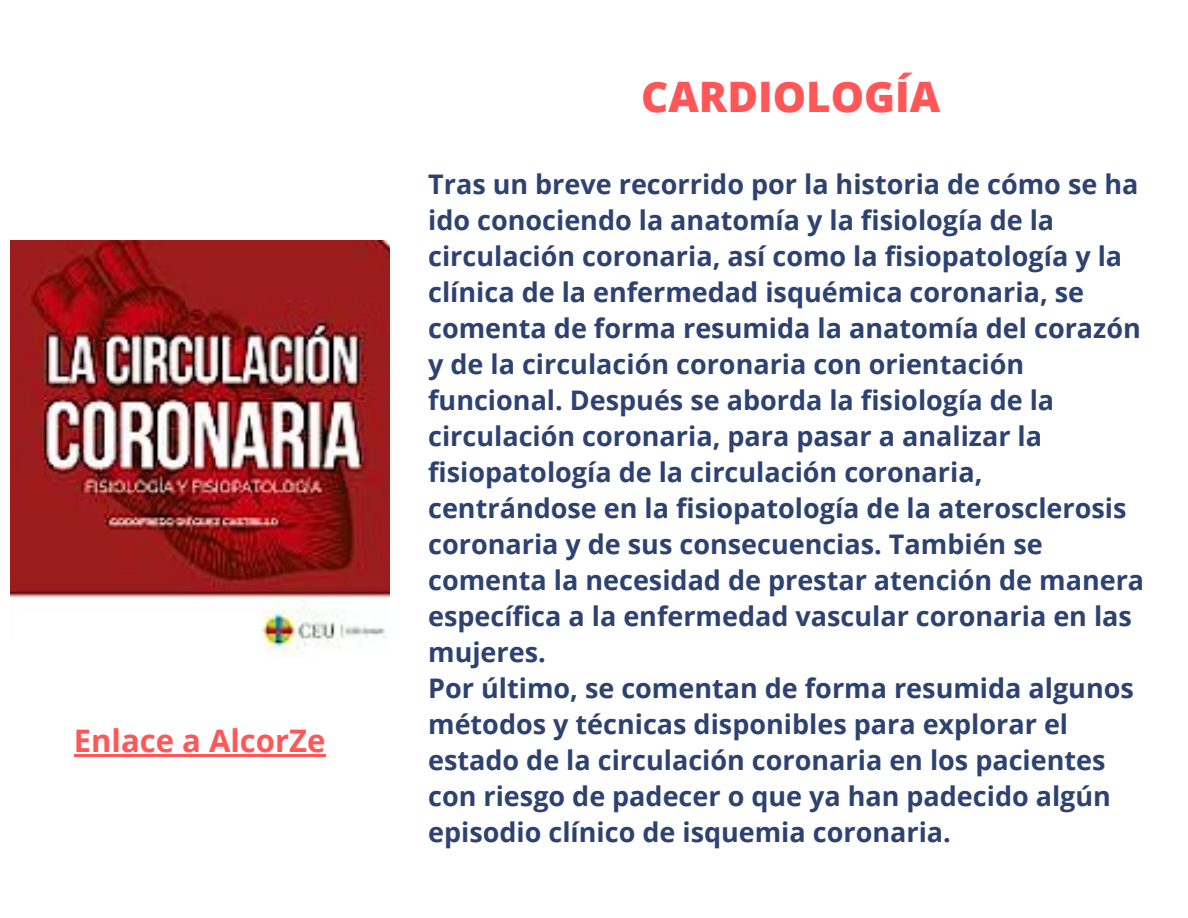
<style>
.page{position:relative;width:1188px;height:918px;background:#fff}
.page>*{position:absolute;margin:0;border:0;box-sizing:border-box;transform-origin:0 0}
.t1{font:800 42px "Open Sans";color:#ff5757}
.t2{font:700 31.05px "Open Sans";color:#ff5757}
.t3{font:700 27px/36px "Open Sans";color:#2d4271}
</style>
<div class="page">
<img style="left:10px;top:241px;width:380px;height:413px">
<hr style="left:74px;top:754px;width:252px;height:3px;background:#ff5757">
<p class="t2" style="left:74px;top:719px;width:253px">Enlace a AlcorZe</p>
<h1 class="t1" style="left:641px;top:67px;width:301px">CARDIOLOGÍA</h1>
<p class="t3" style="left:428px;top:165px;width:718px">Tras un breve recorrido por la historia de cómo se ha ido conociendo la anatomía y la fisiología de la circulación coronaria, así como la fisiopatología y la clínica de la enfermedad isquémica coronaria, se comenta de forma resumida la anatomía del corazón y de la circulación coronaria con orientación funcional. Después se aborda la fisiología de la circulación coronaria, para pasar a analizar la fisiopatología de la circulación coronaria, centrándose en la fisiopatología de la aterosclerosis coronaria y de sus consecuencias. También se comenta la necesidad de prestar atención de manera específica a la enfermedad vascular coronaria en las mujeres.<br>Por último, se comentan de forma resumida algunos métodos y técnicas disponibles para explorar el estado de la circulación coronaria en los pacientes con riesgo de padecer o que ya han padecido algún episodio clínico de isquemia coronaria.</p>
</div>
